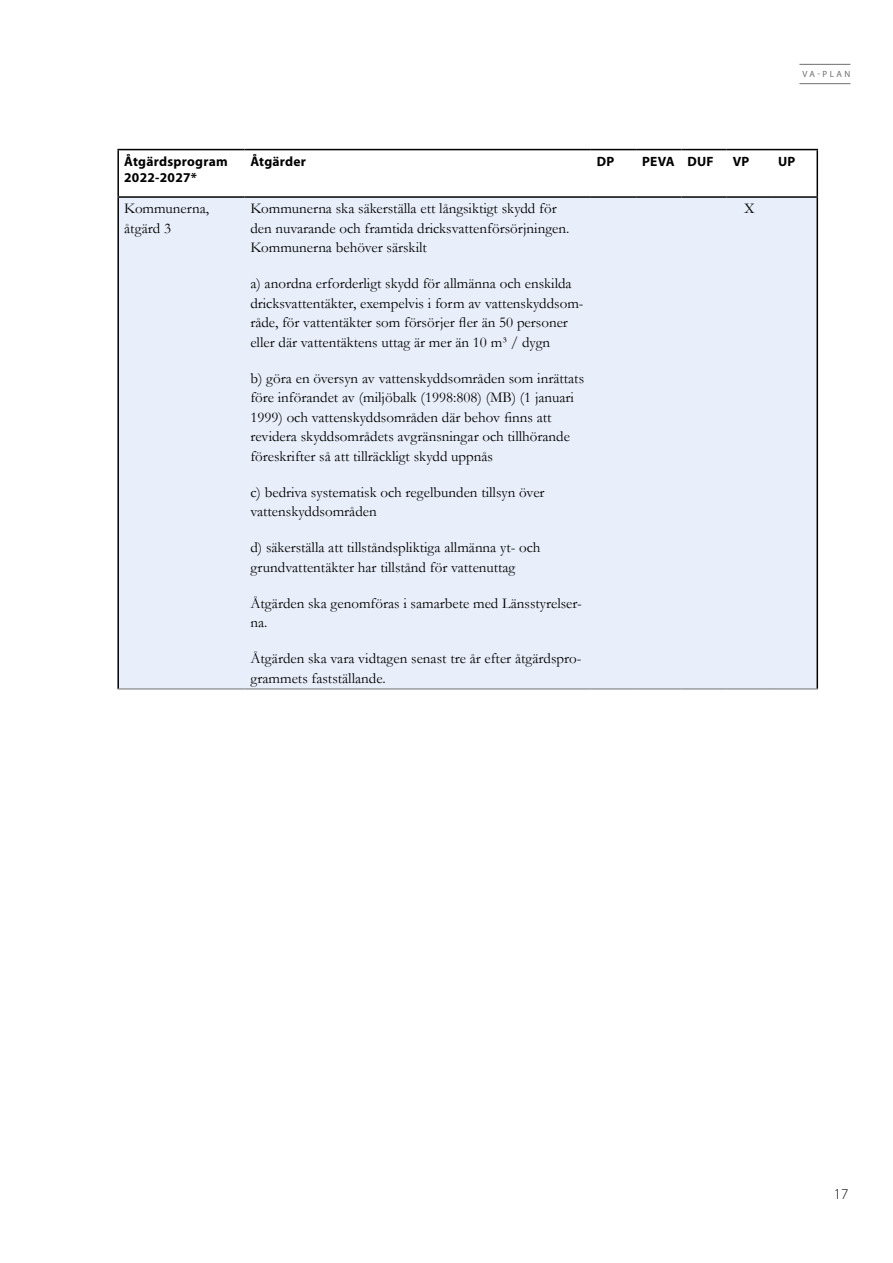
<style>
.page{position:relative;width:893px;height:1263px;background:#fff}
.page>*{position:absolute;margin:0;border:0;box-sizing:border-box;transform-origin:0 0}
.Tabelltext{font:15px/19.5px "Garamond";color:#000}
.t1{font:300 15px "Myriad Pro";color:#000}
.Tabellrubrik{font:700 13.5px/16.2px "Myriad Pro";letter-spacing:.02em;color:#000}
.t2{font:9px "Myriad Pro";letter-spacing:.27em;color:#706f6f}
</style>
<div class="page">
<hr style="left:799px;top:83px;width:51px;height:1px;background:#706f6f">
<hr style="left:799px;top:64px;width:51px;height:1px;background:#706f6f">
<div style="left:119px;top:198px;width:697px;height:491px;background:#e9effa"></div>
<hr style="left:117px;top:149px;width:127px;height:1px;background:#000">
<hr style="left:117px;top:150px;width:2px;height:46px;background:#000">
<hr style="left:244px;top:149px;width:347px;height:1px;background:#000">
<hr style="left:591px;top:149px;width:45px;height:1px;background:#000">
<hr style="left:636px;top:149px;width:45px;height:1px;background:#000">
<hr style="left:681px;top:149px;width:46px;height:1px;background:#000">
<hr style="left:727px;top:149px;width:45px;height:1px;background:#000">
<hr style="left:772px;top:149px;width:46px;height:1px;background:#000">
<hr style="left:816px;top:150px;width:2px;height:46px;background:#000">
<hr style="left:117px;top:196px;width:127px;height:2px;background:#000">
<hr style="left:117px;top:198px;width:2px;height:491px;background:#000">
<hr style="left:244px;top:196px;width:347px;height:2px;background:#000">
<hr style="left:591px;top:196px;width:45px;height:2px;background:#000">
<hr style="left:636px;top:196px;width:45px;height:2px;background:#000">
<hr style="left:681px;top:196px;width:46px;height:2px;background:#000">
<hr style="left:727px;top:196px;width:45px;height:2px;background:#000">
<hr style="left:772px;top:196px;width:46px;height:2px;background:#000">
<hr style="left:816px;top:198px;width:2px;height:491px;background:#000">
<hr style="left:117px;top:689px;width:127px;height:1px;background:#706f6f">
<hr style="left:244px;top:689px;width:347px;height:1px;background:#706f6f">
<hr style="left:591px;top:689px;width:45px;height:1px;background:#706f6f">
<hr style="left:636px;top:689px;width:45px;height:1px;background:#706f6f">
<hr style="left:681px;top:689px;width:46px;height:1px;background:#706f6f">
<hr style="left:727px;top:689px;width:45px;height:1px;background:#706f6f">
<hr style="left:772px;top:689px;width:46px;height:1px;background:#706f6f">
<p class="t2" style="left:802px;top:69px;width:49px">VA-PLAN</p>
<p class="Tabellrubrik" style="left:124px;top:153px;width:105px">Åtgärdsprogram<br>2022-2027*</p>
<p class="Tabellrubrik" style="left:250px;top:153px;width:57px">Åtgärder</p>
<p class="Tabellrubrik" style="left:597px;top:153px;width:19px">DP</p>
<p class="Tabellrubrik" style="left:642px;top:153px;width:34px">PEVA</p>
<p class="Tabellrubrik" style="left:687px;top:153px;width:28px">DUF</p>
<p class="Tabellrubrik" style="left:733px;top:153px;width:18px">VP</p>
<p class="Tabellrubrik" style="left:778px;top:153px;width:19px">UP</p>
<p class="Tabelltext" style="left:124px;top:199px;width:86px">Kommunerna, åtgärd 3</p>
<p class="Tabelltext" style="left:250px;top:199px;width:321px">Kommunerna ska säkerställa ett långsiktigt skydd för den nuvarande och framtida dricksvattenförsörjningen.<br>Kommunerna behöver särskilt</p>
<p class="Tabelltext" style="left:250px;top:274px;width:335px">a) anordna erforderligt skydd för allmänna och enskilda dricksvattentäkter, exempelvis i form av vattenskyddsom&shy;råde, för vattentäkter som försörjer fler än 50 personer eller där vattentäktens uttag är mer än 10 m³ / dygn</p>
<p class="Tabelltext" style="left:250px;top:368px;width:335px">b) göra en översyn av vattenskyddsområden som inrättats före införandet av (miljöbalk (1998:808) (MB) (1 januari 1999) och vattenskyddsområden där behov finns att revidera skyddsområdets avgränsningar och tillhörande föreskrifter så att tillräckligt skydd uppnås</p>
<p class="Tabelltext" style="left:250px;top:482px;width:296px">c) bedriva systematisk och regelbunden tillsyn över vattenskyddsområden</p>
<p class="Tabelltext" style="left:250px;top:538px;width:292px">d) säkerställa att tillståndspliktiga allmänna yt- och grundvattentäkter har tillstånd för vattenuttag</p>
<p class="Tabelltext" style="left:250px;top:593px;width:333px">Åtgärden ska genomföras i samarbete med Länsstyrelser&shy;na.</p>
<p class="Tabelltext" style="left:250px;top:649px;width:333px">Åtgärden ska vara vidtagen senast tre år efter åtgärdspro&shy;grammets fastställande.</p>
<p class="Tabelltext" style="left:744px;top:199px;width:12px">X</p>
<p class="t1" style="left:834px;top:1185px;width:16px">17</p>
</div>
